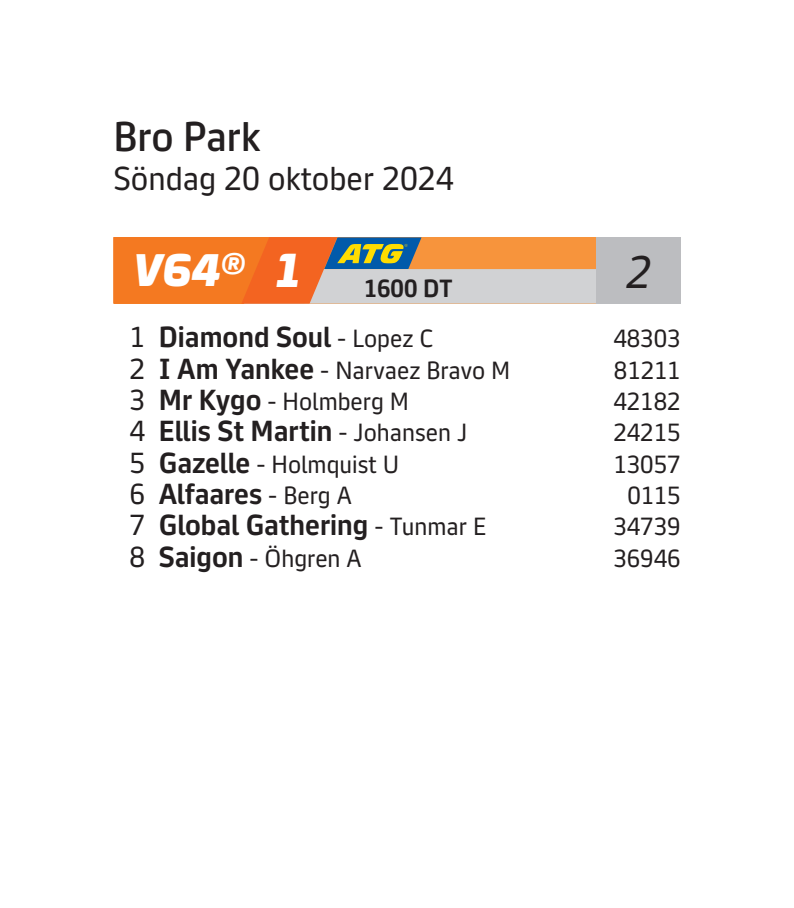
<style>
.page{position:relative;width:794px;height:908px;background:#fff}
.page>*{position:absolute;margin:0;border:0;box-sizing:border-box;transform-origin:0 0}
.t1{font:46px "ATG Rubrik";color:#fff}
.t2{font:44px "ATG Rubrik";color:#fff}
.t3{font:italic 44px "ATG Text";color:#231f20}
.t4{font:500 40px "ATG Text";color:#231f20}
.t5{font:32px "ATG Text";color:#231f20}
.HorseAndRider{font:700 28px "ATG Text";color:#231f20}
.S_REKORD{font:28px "ATG Text";color:#231f20}
.HorseAndRider-2{font:24px "ATG Text";color:#231f20}
.S_REKORD-2{font:24px "ATG Text";color:#231f20}
.t6{font:700 24px "ATG Text";color:#231f20}
.s1{font-weight:400;font-size:24px}
.s2{font-weight:700;font-size:28px}
</style>
<div class="page">
<div style="left:595px;top:237px;width:85px;height:66px;background:#bcbdc0"></div>
<svg style="left:113px;top:237px;width:483px;height:66px"></svg>
<p class="t4" style="left:113px;top:113px;width:149px">Bro Park</p>
<p class="t5" style="left:113px;top:159px;width:342px">Söndag 20 oktober 2024</p>
<p class="t2" style="left:134px;top:244px;width:112px">V64®</p>
<p class="t1" style="left:277px;top:243px;width:25px">1</p>
<p class="t6" style="left:364px;top:274px;width:90px">1600 DT</p>
<p class="t3" style="left:626px;top:246px;width:26px">2</p>
<p class="S_REKORD" style="left:129px;top:320px;width:17px">1</p>
<p class="HorseAndRider" style="left:159px;top:320px;width:276px">Diamond Soul <span class="s1">- Lopez C</span></p>
<p class="S_REKORD-2" style="left:613px;top:324px;width:69px">48303</p>
<p class="S_REKORD" style="left:129px;top:352px;width:17px">2</p>
<p class="HorseAndRider-2" style="left:159px;top:356px;width:353px"><span class="s2">I Am Yankee</span> - Narvaez Bravo M</p>
<p class="S_REKORD-2" style="left:614px;top:356px;width:68px">81211</p>
<p class="S_REKORD" style="left:129px;top:383px;width:17px">3</p>
<p class="HorseAndRider-2" style="left:159px;top:387px;width:252px"><span class="s2">Mr Kygo</span> - Holmberg M</p>
<p class="S_REKORD-2" style="left:613px;top:387px;width:69px">42182</p>
<p class="S_REKORD" style="left:129px;top:414px;width:17px">4</p>
<p class="HorseAndRider" style="left:159px;top:414px;width:310px">Ellis St Martin <span class="s1">- Johansen J</span></p>
<p class="S_REKORD-2" style="left:613px;top:418px;width:69px">24215</p>
<p class="S_REKORD" style="left:129px;top:446px;width:17px">5</p>
<p class="HorseAndRider-2" style="left:159px;top:449px;width:242px"><span class="s2">Gazelle</span> - Holmquist U</p>
<p class="S_REKORD-2" style="left:613px;top:449px;width:69px">13057</p>
<p class="S_REKORD" style="left:129px;top:477px;width:17px">6</p>
<p class="HorseAndRider" style="left:159px;top:477px;width:195px">Alfaares <span class="s1">- Berg A</span></p>
<p class="S_REKORD-2" style="left:627px;top:481px;width:54px">0115</p>
<p class="S_REKORD" style="left:129px;top:508px;width:17px">7</p>
<p class="HorseAndRider" style="left:159px;top:508px;width:329px">Global Gathering <span class="s1">- Tunmar E</span></p>
<p class="S_REKORD-2" style="left:613px;top:512px;width:69px">34739</p>
<p class="S_REKORD" style="left:129px;top:540px;width:17px">8</p>
<p class="HorseAndRider-2" style="left:159px;top:543px;width:204px"><span class="s2">Saigon</span> - Öhgren A</p>
<p class="S_REKORD-2" style="left:613px;top:543px;width:69px">36946</p>
</div>
